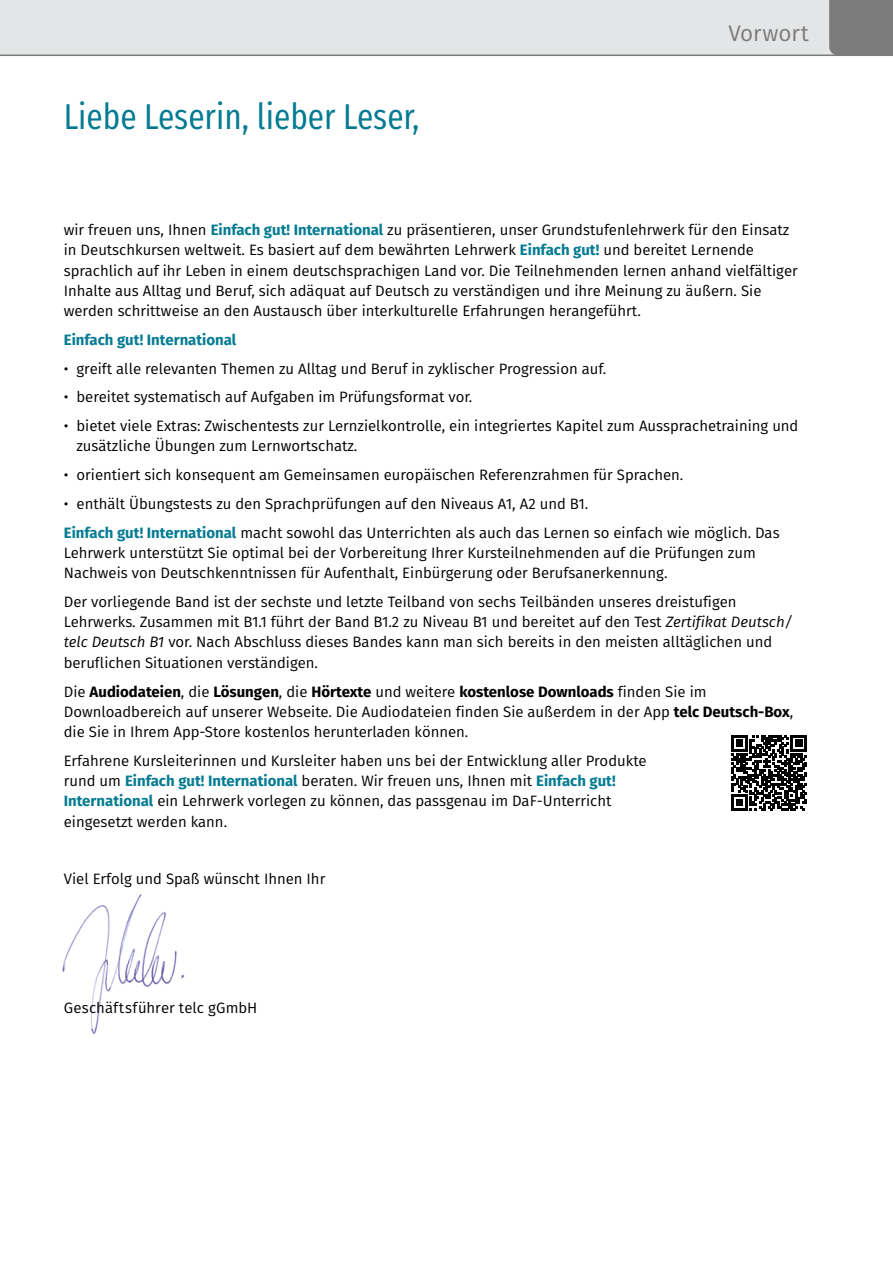
<style>
.page{position:relative;width:893px;height:1263px;background:#fff}
.page>*{position:absolute;margin:0;border:0;box-sizing:border-box;transform-origin:0 0}
._01_Überschrift_Testteil{font:36px "Fira Sans Compressed";color:#047b92}
.t1{font:22.5px "Fira Sans";letter-spacing:-.005em;color:#7c7b7b}
.Fließtext_mit_Tab{font:15px/20.2px "Fira Sans";color:#000}
.Fließtext_mit_Tab-2{font:700 15px "Fira Sans";color:#047b92}
.s1{font-weight:700;color:#047b92}
.s2{font-style:italic}
.s3{font-weight:700}
</style>
<div class="page">
<div style="left:0;top:0;width:893px;height:55px;background:#e3e5e6"></div>
<hr style="left:0;top:55px;width:893px;height:1px;background:#7c7b7b">
<div style="left:829px;top:0;width:64px;height:55px;background:#7c7b7b"></div>
<img style="left:62px;top:894px;width:123px;height:140px">
<svg style="left:731px;top:735px;width:76px;height:75px"></svg>
<p class="_01_Überschrift_Testteil" style="left:64px;top:90px;width:357px">Liebe Leserin, lieber Leser,</p>
<h2 class="t1" style="left:728px;top:16px;width:82px">Vorwort</h2>
<p class="Fließtext_mit_Tab" style="left:64px;top:219px;width:736px">wir freuen uns, Ihnen <span class="s1">Einfach gut! International</span> zu präsentieren, unser Grundstufenlehrwerk für den Einsatz in Deutschkursen weltweit. Es basiert auf dem bewährten Lehrwerk <span class="s1">Einfach gut!</span> und bereitet Lernende sprachlich auf ihr Leben in einem deutschsprachigen Land vor. Die Teilnehmenden lernen anhand vielfältiger Inhalte aus Alltag und Beruf, sich adäquat auf Deutsch zu verständigen und ihre Meinung zu äußern. Sie werden schrittweise an den Austausch über interkulturelle Erfahrungen herangeführt.</p>
<p class="Fließtext_mit_Tab-2" style="left:64px;top:327px;width:174px">Einfach gut! International</p>
<p class="Fließtext_mit_Tab" style="left:64px;top:358px;width:544px">• greift alle relevanten Themen zu Alltag und Beruf in zyklischer Progression auf.</p>
<p class="Fließtext_mit_Tab" style="left:64px;top:387px;width:410px">• bereitet systematisch auf Aufgaben im Prüfungsformat vor.</p>
<p class="Fließtext_mit_Tab" style="left:77px;top:415px;width:723px;text-indent:-13px">• bietet viele Extras: Zwischentests zur Lernzielkontrolle, ein integriertes Kapitel zum Aussprachetraining und zusätzliche Übungen zum Lernwortschatz.</p>
<p class="Fließtext_mit_Tab" style="left:64px;top:464px;width:621px">• orientiert sich konsequent am Gemeinsamen europäischen Referenzrahmen für Sprachen.</p>
<p class="Fließtext_mit_Tab" style="left:64px;top:493px;width:526px">• enthält Übungstests zu den Sprachprüfungen auf den Niveaus A1, A2 und B1.</p>
<p class="Fließtext_mit_Tab" style="left:64px;top:522px;width:717px"><span class="s1">Einfach gut! International</span> macht sowohl das Unterrichten als auch das Lernen so einfach wie möglich. Das<br>Lehrwerk unterstützt Sie optimal bei der Vorbereitung Ihrer Kursteilnehmenden auf die Prüfungen zum<br>Nachweis von Deutschkenntnissen für Aufenthalt, Einbürgerung oder Berufsanerkennung.</p>
<p class="Fließtext_mit_Tab" style="left:64px;top:591px;width:730px">Der vorliegende Band ist der sechste und letzte Teilband von sechs Teilbänden unseres dreistufigen Lehrwerks. Zusammen mit B1.1 führt der Band B1.2 zu Niveau B1 und bereitet auf den Test <span class="s2">Zertifikat Deutsch/ telc Deutsch B1</span> vor. Nach Abschluss dieses Bandes kann man sich bereits in den meisten alltäglichen und beruflichen Situationen verständigen.</p>
<p class="Fließtext_mit_Tab" style="left:64px;top:681px;width:731px">Die <span class="s3">Audiodateien</span>, die <span class="s3">Lösungen</span>, die <span class="s3">Hörtexte</span> und weitere <span class="s3">kostenlose Downloads</span> finden Sie im<br>Downloadbereich auf unserer Webseite. Die Audiodateien finden Sie außerdem in der App <span class="s3">telc Deutsch-Box</span>, die Sie in Ihrem App-Store kostenlos herunterladen können.</p>
<p class="Fließtext_mit_Tab" style="left:64px;top:750px;width:584px">Erfahrene Kursleiterinnen und Kursleiter haben uns bei der Entwicklung aller Produkte rund um <span class="s1">Einfach gut! International</span> beraten. Wir freuen uns, Ihnen mit <span class="s1">Einfach gut!<br>International</span> ein Lehrwerk vorlegen zu können, das passgenau im DaF-Unterricht eingesetzt werden kann.</p>
<p class="Fließtext_mit_Tab" style="left:64px;top:868px;width:263px">Viel Erfolg und Spaß wünscht Ihnen Ihr</p>
<p class="Fließtext_mit_Tab" style="left:64px;top:997px;width:195px">Geschäftsführer telc gGmbH</p>
</div>
